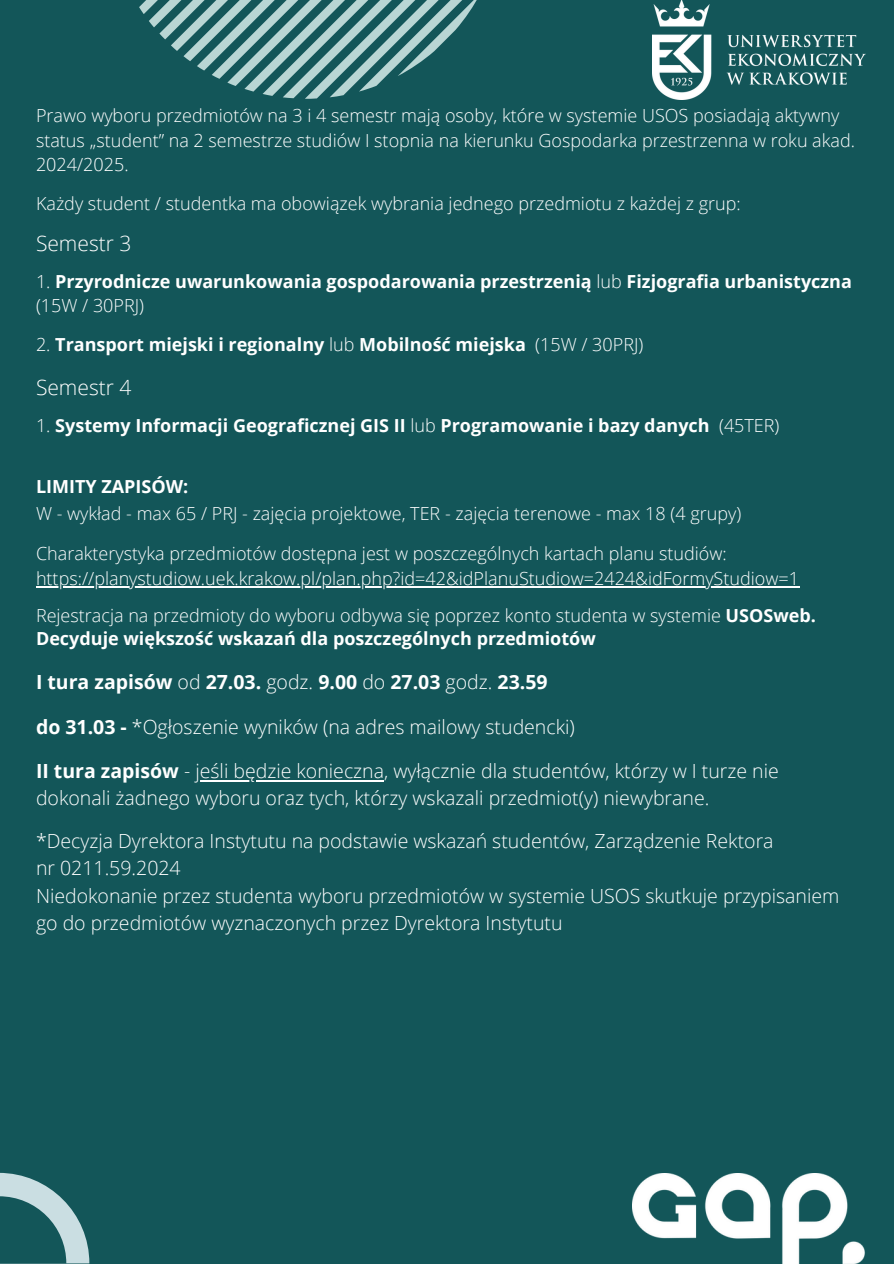
<style>
.page{position:relative;width:894px;height:1264px;background:#fff}
.page>*{position:absolute;margin:0;border:0;box-sizing:border-box;transform-origin:0 0}
.t1{font:300 21px "Open Sans";color:#fff}
.t2{font:300 19.5px/27.2px "Open Sans";color:#fff}
.t3{font:700 19.5px "Open Sans";color:#fff}
.t4{font:300 18px/24.5px "Open Sans";color:#fff}
.t5{font:700 18px "Open Sans";color:#fff}
.s1{font-weight:300}
.s2{font-weight:700}
</style>
<div class="page">
<div style="left:0;top:0;width:893px;height:1263px;background:#135659"></div>
<svg style="left:0;top:1172px;width:89px;height:91px"></svg>
<svg style="left:139px;top:0;width:338px;height:99px"></svg>
<hr style="left:36px;top:586px;width:762px;height:2px;background:#fff">
<hr style="left:195px;top:780px;width:189px;height:1px;background:#fff">
<img style="left:652px;top:0;width:213px;height:99px">
<img style="left:632px;top:1173px;width:233px;height:90px">
<p class="t4" style="left:36px;top:103px;width:820px">Prawo wyboru przedmiotów na 3 i 4 semestr mają osoby, które w systemie USOS posiadają aktywny status „student” na 2 semestrze studiów I stopnia na kierunku Gospodarka przestrzenna w roku akad.<br>2024/2025.</p>
<p class="t4" style="left:36px;top:191px;width:706px">Każdy student / studentka ma obowiązek wybrania jednego przedmiotu z każdej z grup:</p>
<p class="t1" style="left:36px;top:229px;width:97px">Semestr 3</p>
<h1 class="t5" style="left:36px;top:269px;width:817px"><span class="s1">1.</span> Przyrodnicze uwarunkowania gospodarowania przestrzenią <span class="s1">lub</span> Fizjografia urbanistyczna</h1>
<p class="t4" style="left:36px;top:293px;width:110px">(15W / 30PRJ)</p>
<p class="t5" style="left:36px;top:332px;width:608px"><span class="s1">2.</span> Transport miejski i regionalny <span class="s1">lub</span> Mobilność miejska <span class="s1">(15W / 30PRJ)</span></p>
<p class="t1" style="left:36px;top:372px;width:97px">Semestr 4</p>
<h1 class="t5" style="left:36px;top:412px;width:744px"><span class="s1">1.</span> Systemy Informacji Geograficznej GIS II <span class="s1">lub</span> Programowanie i bazy danych <span class="s1">(45TER)</span></h1>
<p class="t5" style="left:36px;top:473px;width:154px">LIMITY ZAPISÓW:</p>
<h2 class="t4" style="left:36px;top:500px;width:706px">W - wykład - max 65 / PRJ - zajęcia projektowe, TER - zajęcia terenowe - max 18 (4 grupy)</h2>
<p class="t4" style="left:36px;top:541px;width:692px">Charakterystyka przedmiotów dostępna jest w poszczególnych kartach planu studiów:</p>
<p class="t4" style="left:36px;top:565px;width:764px">https://planystudiow.uek.krakow.pl/plan.php?id=42&amp;idPlanuStudiow=2424&amp;idFormyStudiow=1</p>
<p class="t4" style="left:36px;top:603px;width:781px">Rejestracja na przedmioty do wyboru odbywa się poprzez konto studenta w systemie <span class="s2">USOSweb.</span></p>
<p class="t5" style="left:36px;top:626px;width:561px">Decyduje większość wskazań dla poszczególnych przedmiotów</p>
<p class="t3" style="left:36px;top:668px;width:513px">I tura zapisów <span class="s1">od</span> 27.03. <span class="s1">godz.</span> 9.00 <span class="s1">do</span> 27.03 <span class="s1">godz.</span> 23.59</p>
<h1 class="t2" style="left:36px;top:713px;width:540px"><span class="s2">do 31.03 -</span> *Ogłoszenie wyników (na adres mailowy studencki)</h1>
<h1 class="t2" style="left:36px;top:757px;width:744px"><span class="s2">II tura zapisów</span> - jeśli będzie konieczna, wyłącznie dla studentów, którzy w I turze nie</h1>
<h1 class="t2" style="left:36px;top:776px;width:738px;line-height:42.9px">dokonali żadnego wyboru oraz tych, którzy wskazali przedmiot(y) niewybrane. *Decyzja Dyrektora Instytutu na podstawie wskazań studentów, Zarządzenie Rektora</h1>
<h1 class="t2" style="left:36px;top:854px;width:804px">nr 0211.59.2024<br>Niedokonanie przez studenta wyboru przedmiotów w systemie USOS skutkuje przypisaniem go do przedmiotów wyznaczonych przez Dyrektora Instytutu</h1>
</div>
